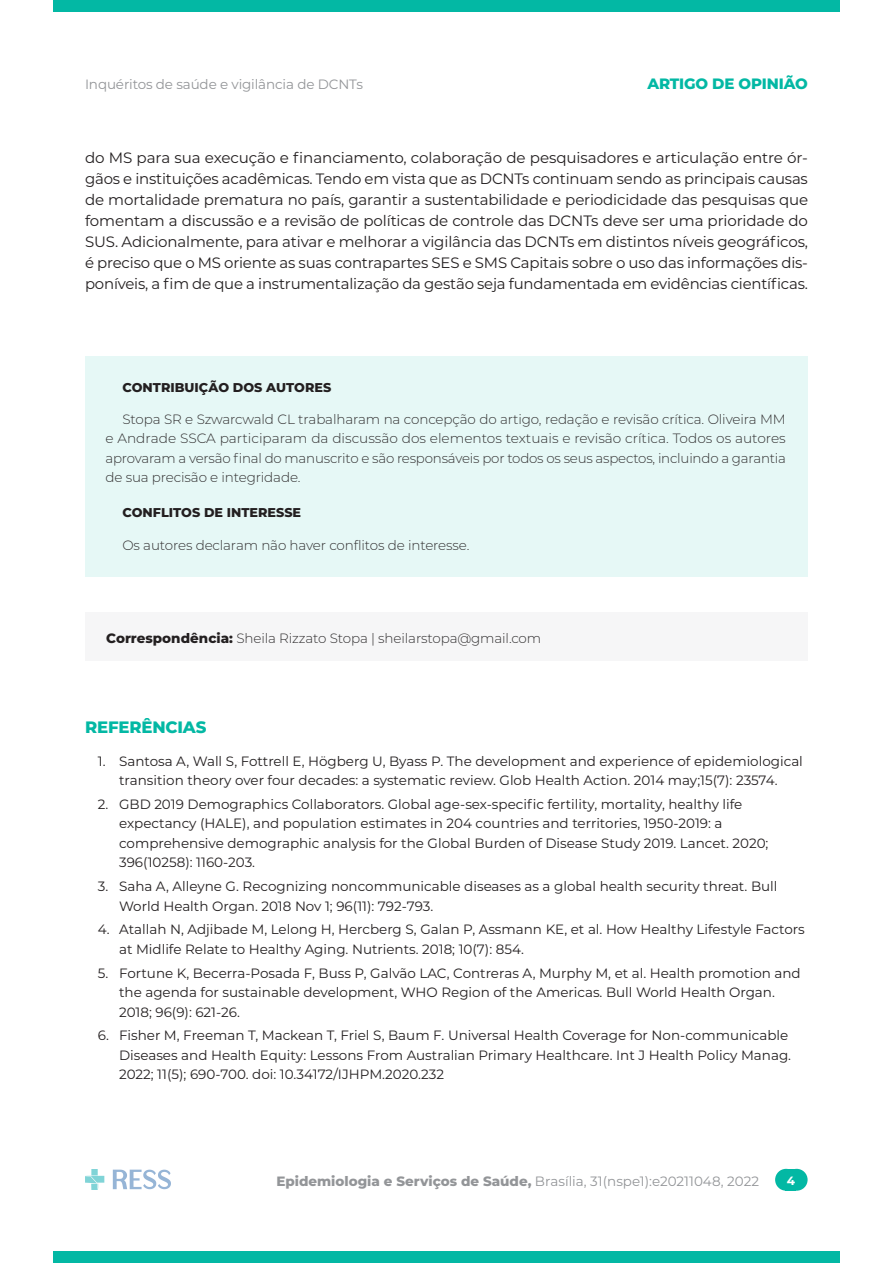
<style>
.page{position:relative;width:893px;height:1263px;background:#fff}
.page>*{position:absolute;margin:0;border:0;box-sizing:border-box;transform-origin:0 0}
.subtitulo{font:800 16.5px "Montserrat";letter-spacing:-.01em;color:#03b8a4}
.texto_nor{font:15px/21px "Montserrat";letter-spacing:-.015em;color:#231f20;text-align:justify}
.t1{font:800 15px "Montserrat";letter-spacing:-.01em;color:#03b8a4}
.t2{font:13.5px/19.5px "Montserrat";color:#231f20}
.nor_quadrofinal{font:300 13.5px/19.5px "Montserrat";letter-spacing:-.01em;color:#312f30;text-align:justify}
.t3{font:13.5px "Montserrat";letter-spacing:-.01em;color:#939598}
.nor_resumo{font:300 13.5px "Montserrat";letter-spacing:-.01em;color:#312f30}
.subtitulo_quadrofina{font:800 12.75px "Montserrat";color:#231f20}
.t4{font:700 12px "Montserrat";color:#fff}
.s1{font-weight:800;color:#231f20}
.s2{font-weight:800}
</style>
<div class="page">
<div style="left:53px;top:1251px;width:787px;height:12px;background:#03b8a4"></div>
<div style="left:53px;top:0;width:787px;height:11px;background:#03b8a4"></div>
<img style="left:85px;top:1170px;width:85px;height:20px">
<div style="left:775px;top:1169px;width:22px;height:22px;background:#03b8a4;border-radius:50%"></div>
<div style="left:786px;top:1169px;width:22px;height:22px;background:#03b8a4;border-radius:50%"></div>
<div style="left:786px;top:1169px;width:10px;height:22px;background:#03b8a4"></div>
<div style="left:85px;top:357px;width:723px;height:220px;background:#e6f8f6"></div>
<div style="left:85px;top:612px;width:723px;height:49px;background:#f6f6f7"></div>
<p class="t3" style="left:85px;top:75px;width:279px">Inquéritos de saúde e vigilância de DCNTs</p>
<p class="t1" style="left:647px;top:73px;width:162px">ARTIGO DE OPINIÃO</p>
<p class="texto_nor" style="left:85px;top:147px;width:725px">do MS para sua execução e financiamento, colaboração de pesquisadores e articulação entre ór&shy;gãos e instituições acadêmicas. Tendo em vista que as DCNTs continuam sendo as principais causas de mortalidade prematura no país, garantir a sustentabilidade e periodicidade das pesquisas que fomentam a discussão e a revisão de políticas de controle das DCNTs deve ser uma prioridade do SUS. Adicionalmente, para ativar e melhorar a vigilância das DCNTs em distintos níveis geográficos, é preciso que o MS oriente as suas contrapartes SES e SMS Capitais sobre o uso das informações dis&shy;poníveis, a fim de que a instrumentalização da gestão seja fundamentada em evidências científicas.</p>
<p class="subtitulo_quadrofina" style="left:122px;top:378px;width:210px">CONTRIBUIÇÃO DOS AUTORES</p>
<p class="nor_quadrofinal" style="left:105px;top:409px;width:682px;text-indent:17px">Stopa SR e Szwarcwald CL trabalharam na concepção do artigo, redação e revisão crítica. Oliveira MM e Andrade SSCA participaram da discussão dos elementos textuais e revisão crítica. Todos os autores aprovaram a versão final do manuscrito e são responsáveis por todos os seus aspectos, incluindo a garantia de sua precisão e integridade.</p>
<p class="subtitulo_quadrofina" style="left:122px;top:503px;width:180px">CONFLITOS DE INTERESSE</p>
<p class="nor_quadrofinal" style="left:122px;top:535px;width:348px">Os autores declaram não haver conflitos de interesse.</p>
<p class="nor_resumo" style="left:106px;top:629px;width:436px"><span class="s1">Correspondência:</span> Sheila Rizzato Stopa | sheilarstopa@gmail.com</p>
<p class="subtitulo" style="left:85px;top:715px;width:123px">REFERÊNCIAS</p>
<p class="t2" style="left:98px;top:751px;width:707px;text-align:center">1. Santosa A, Wall S, Fottrell E, Högberg U, Byass P. The development and experience of epidemiological transition theory over four decades: a systematic review. Glob Health Action. 2014 may;15(7): 23574.</p>
<p class="t2" style="left:119px;top:794px;width:651px;text-indent:-21px">2. GBD 2019 Demographics Collaborators. Global age-sex-specific fertility, mortality, healthy life expectancy (HALE), and population estimates in 204 countries and territories, 1950-2019: a comprehensive demographic analysis for the Global Burden of Disease Study 2019. Lancet. 2020; 396(10258): 1160-203.</p>
<p class="t2" style="left:119px;top:876px;width:660px;text-indent:-21px">3. Saha A, Alleyne G. Recognizing noncommunicable diseases as a global health security threat. Bull<br>World Health Organ. 2018 Nov 1; 96(11): 792-793.</p>
<p class="t2" style="left:119px;top:919px;width:687px;text-indent:-21px">4. Atallah N, Adjibade M, Lelong H, Hercberg S, Galan P, Assmann KE, et al. How Healthy Lifestyle Factors at Midlife Relate to Healthy Aging. Nutrients. 2018; 10(7): 854.</p>
<p class="t2" style="left:119px;top:963px;width:683px;text-indent:-21px">5. Fortune K, Becerra-Posada F, Buss P, Galvão LAC, Contreras A, Murphy M, et al. Health promotion and the agenda for sustainable development, WHO Region of the Americas. Bull World Health Organ.<br>2018; 96(9): 621-26.</p>
<p class="t2" style="left:119px;top:1025px;width:674px;text-indent:-21px">6. Fisher M, Freeman T, Mackean T, Friel S, Baum F. Universal Health Coverage for Non-communicable<br>Diseases and Health Equity: Lessons From Australian Primary Healthcare. Int J Health Policy Manag.<br>2022; 11(5); 690-700. doi: 10.34172/IJHPM.2020.232</p>
<p class="t3" style="left:276px;top:1172px;width:484px"><span class="s2">Epidemiologia e Serviços de Saúde,</span> Brasília, 31(nspe1):e20211048, 2022</p>
<p class="t4" style="left:787px;top:1172px;width:10px">4</p>
</div>
